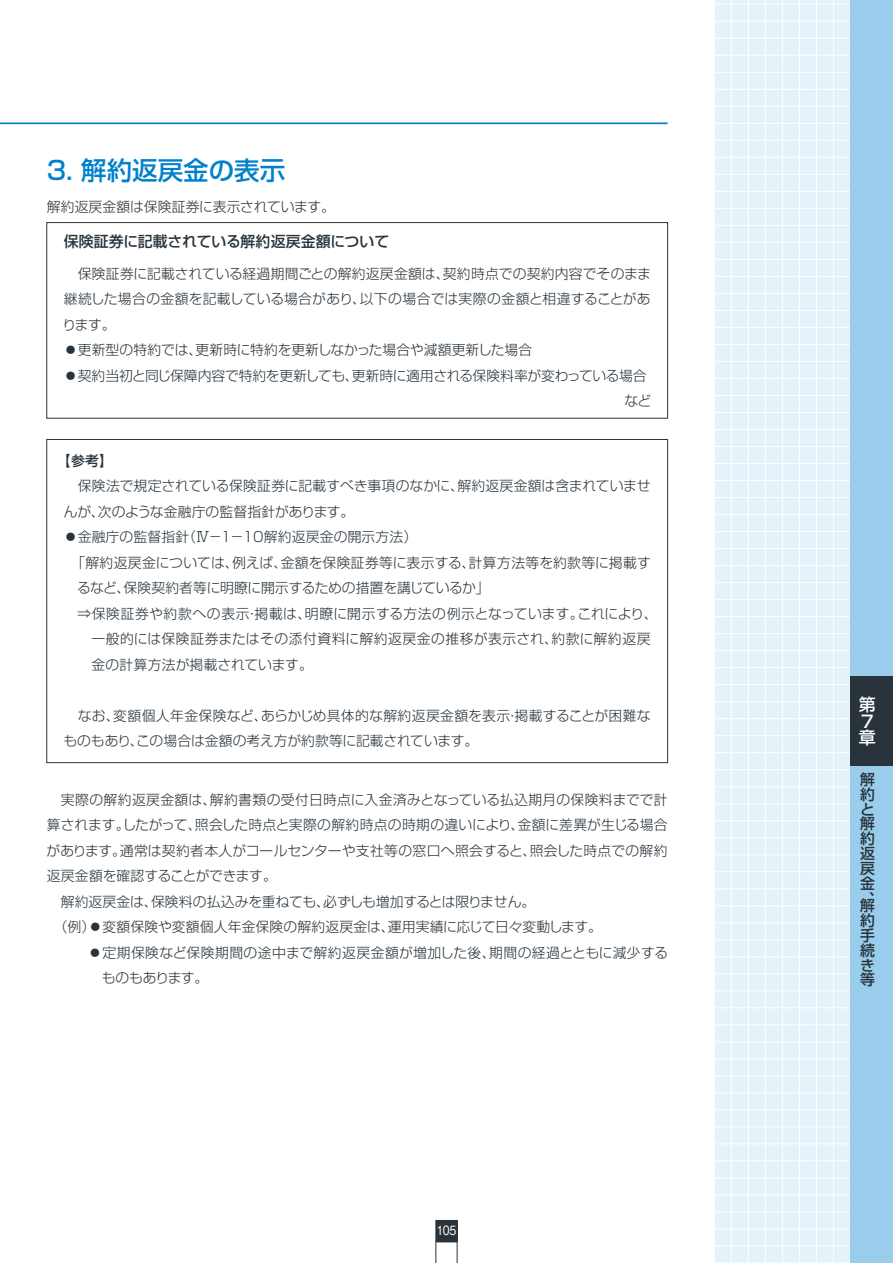
<style>
.page{position:relative;width:893px;height:1263px;background:#fff}
.page>*{position:absolute;margin:0;border:0;box-sizing:border-box;transform-origin:0 0}
.t1{font:500 25.5px "Shin Go Pro";color:#0081cc}
.t2{font:500 16.95px/16.4px "Shin Go Pro";color:#fff}
.t3{font:500 14.85px/14.9px "Shin Go Pro";color:#28333b;text-align:justify}
.t4{font:300 13.8px/25.5px "Shin Go Pro";letter-spacing:.01em;color:#28333b}
.t5{font:300 13.8px "Shin Go Pro";letter-spacing:-.01em;color:#28333b}
.t6{font:300 13.8px "Shin Go Pro";letter-spacing:.03em;color:#28333b}
.t7{font:300 13.8px/25.5px "Shin Go Pro";letter-spacing:-.02em;color:#28333b}
.t8{font:300 13.8px "Shin Go Pro";letter-spacing:.04em;color:#28333b}
.t9{font:300 13.8px "Shin Go Pro";letter-spacing:-.015em;color:#28333b}
.t10{font:500 13.8px "Shin Go Pro";color:#28333b}
.t11{font:500 12.75px "Gothic BBB Pro";color:#fff;scale:.85 1}
</style>
<div class="page">
<div style="left:715px;top:0;width:135px;height:1262px;background:#e6f2fa"></div>
<hr style="left:714px;top:4px;width:179px;height:1px;background:#fff">
<hr style="left:714px;top:21px;width:179px;height:1px;background:#fff">
<hr style="left:714px;top:38px;width:179px;height:1px;background:#fff">
<hr style="left:714px;top:55px;width:179px;height:1px;background:#fff">
<hr style="left:714px;top:72px;width:179px;height:1px;background:#fff">
<hr style="left:714px;top:89px;width:179px;height:1px;background:#fff">
<hr style="left:714px;top:106px;width:179px;height:1px;background:#fff">
<hr style="left:714px;top:123px;width:179px;height:1px;background:#fff">
<hr style="left:714px;top:140px;width:179px;height:1px;background:#fff">
<hr style="left:714px;top:157px;width:179px;height:1px;background:#fff">
<hr style="left:714px;top:174px;width:179px;height:1px;background:#fff">
<hr style="left:714px;top:191px;width:179px;height:1px;background:#fff">
<hr style="left:714px;top:208px;width:179px;height:1px;background:#fff">
<hr style="left:714px;top:225px;width:179px;height:1px;background:#fff">
<hr style="left:714px;top:242px;width:179px;height:1px;background:#fff">
<hr style="left:714px;top:259px;width:179px;height:1px;background:#fff">
<hr style="left:714px;top:276px;width:179px;height:1px;background:#fff">
<hr style="left:714px;top:293px;width:179px;height:1px;background:#fff">
<hr style="left:714px;top:310px;width:179px;height:1px;background:#fff">
<hr style="left:714px;top:327px;width:179px;height:1px;background:#fff">
<hr style="left:714px;top:344px;width:179px;height:1px;background:#fff">
<hr style="left:714px;top:361px;width:179px;height:1px;background:#fff">
<hr style="left:714px;top:378px;width:179px;height:1px;background:#fff">
<hr style="left:714px;top:395px;width:179px;height:1px;background:#fff">
<hr style="left:714px;top:412px;width:179px;height:1px;background:#fff">
<hr style="left:714px;top:429px;width:179px;height:1px;background:#fff">
<hr style="left:714px;top:446px;width:179px;height:1px;background:#fff">
<hr style="left:714px;top:463px;width:179px;height:1px;background:#fff">
<hr style="left:714px;top:480px;width:179px;height:1px;background:#fff">
<hr style="left:714px;top:497px;width:179px;height:1px;background:#fff">
<hr style="left:714px;top:514px;width:179px;height:1px;background:#fff">
<hr style="left:714px;top:531px;width:179px;height:1px;background:#fff">
<hr style="left:714px;top:548px;width:179px;height:1px;background:#fff">
<hr style="left:714px;top:565px;width:179px;height:1px;background:#fff">
<hr style="left:714px;top:582px;width:179px;height:1px;background:#fff">
<hr style="left:714px;top:599px;width:179px;height:1px;background:#fff">
<hr style="left:714px;top:616px;width:179px;height:1px;background:#fff">
<hr style="left:714px;top:633px;width:179px;height:1px;background:#fff">
<hr style="left:714px;top:650px;width:179px;height:1px;background:#fff">
<hr style="left:714px;top:667px;width:179px;height:1px;background:#fff">
<hr style="left:714px;top:684px;width:179px;height:1px;background:#fff">
<hr style="left:714px;top:701px;width:179px;height:1px;background:#fff">
<hr style="left:714px;top:718px;width:179px;height:1px;background:#fff">
<hr style="left:714px;top:735px;width:179px;height:1px;background:#fff">
<hr style="left:714px;top:752px;width:179px;height:1px;background:#fff">
<hr style="left:714px;top:769px;width:179px;height:1px;background:#fff">
<hr style="left:714px;top:786px;width:179px;height:1px;background:#fff">
<hr style="left:714px;top:803px;width:179px;height:1px;background:#fff">
<hr style="left:714px;top:820px;width:179px;height:1px;background:#fff">
<hr style="left:714px;top:837px;width:179px;height:1px;background:#fff">
<hr style="left:714px;top:854px;width:179px;height:1px;background:#fff">
<hr style="left:714px;top:871px;width:179px;height:1px;background:#fff">
<hr style="left:714px;top:888px;width:179px;height:1px;background:#fff">
<hr style="left:714px;top:905px;width:179px;height:1px;background:#fff">
<hr style="left:714px;top:922px;width:179px;height:1px;background:#fff">
<hr style="left:714px;top:939px;width:179px;height:1px;background:#fff">
<hr style="left:714px;top:956px;width:179px;height:1px;background:#fff">
<hr style="left:714px;top:973px;width:179px;height:1px;background:#fff">
<hr style="left:714px;top:990px;width:179px;height:1px;background:#fff">
<hr style="left:714px;top:1007px;width:179px;height:1px;background:#fff">
<hr style="left:714px;top:1024px;width:179px;height:1px;background:#fff">
<hr style="left:714px;top:1041px;width:179px;height:1px;background:#fff">
<hr style="left:714px;top:1058px;width:179px;height:1px;background:#fff">
<hr style="left:714px;top:1075px;width:179px;height:1px;background:#fff">
<hr style="left:714px;top:1093px;width:179px;height:1px;background:#fff">
<hr style="left:714px;top:1110px;width:179px;height:1px;background:#fff">
<hr style="left:714px;top:1127px;width:179px;height:1px;background:#fff">
<hr style="left:714px;top:1144px;width:179px;height:1px;background:#fff">
<hr style="left:714px;top:1161px;width:179px;height:1px;background:#fff">
<hr style="left:714px;top:1178px;width:179px;height:1px;background:#fff">
<hr style="left:714px;top:1195px;width:179px;height:1px;background:#fff">
<hr style="left:714px;top:1212px;width:179px;height:1px;background:#fff">
<hr style="left:714px;top:1229px;width:179px;height:1px;background:#fff">
<hr style="left:714px;top:1246px;width:179px;height:1px;background:#fff">
<hr style="left:731px;top:0;width:1px;height:1263px;background:#fff">
<hr style="left:748px;top:0;width:1px;height:1263px;background:#fff">
<hr style="left:765px;top:0;width:1px;height:1263px;background:#fff">
<hr style="left:782px;top:0;width:1px;height:1263px;background:#fff">
<hr style="left:799px;top:0;width:1px;height:1263px;background:#fff">
<hr style="left:816px;top:0;width:1px;height:1263px;background:#fff">
<hr style="left:833px;top:0;width:1px;height:1263px;background:#fff">
<div style="left:850px;top:0;width:43px;height:1263px;background:#99cdeb"></div>
<svg style="left:436px;top:1242px;width:21px;height:21px"></svg>
<div style="left:436px;top:1220px;width:21px;height:22px;background:#28333b"></div>
<hr style="left:0;top:122px;width:668px;height:2px;background:#0081cc">
<div style="left:47px;top:222px;width:621px;height:196px;border:1px solid #28333b"></div>
<div style="left:850px;top:676px;width:43px;height:89px;background:#28333b"></div>
<h1 class="t1" style="left:47px;top:149px;width:240px">3. 解約返戻金の表示</h1>
<p class="t5" style="left:47px;top:195px;width:290px">解約返戻金額は保険証券に表示されています。</p>
<p class="t3" style="left:64px;top:232px;width:327px">保険証券に記載されている解約返戻金額について</p>
<p class="t4" style="left:63px;top:259px;width:590px;text-align:justify">　保険証券に記載されている経過期間ごとの解約返戻金額は、契約時点での契約内容でそのまま継続した場合の金額を記載している場合があり、以下の場合では実際の金額と相違することがあります。</p>
<p class="t5" style="left:64px;top:338px;width:470px">●更新型の特約では、更新時に特約を更新しなかった場合や減額更新した場合</p>
<p class="t7" style="left:624px;top:361px;width:28px;text-indent:-561px">●契約当初と同じ保障内容で特約を更新しても、更新時に適用される保険料率が変わっている場合など</p>
<p class="t10" style="left:57px;top:449px;width:58px">【参考】</p>
<p class="t4" style="left:64px;top:471px;width:588px">　保険法で規定されている保険証券に記載すべき事項のなかに、解約返戻金額は含まれていませんが、次のような金融庁の監督指針があります。</p>
<p class="t4" style="left:64px;top:522px;width:355px">●金融庁の監督指針（Ⅳ－1－10解約返戻金の開示方法）</p>
<p class="t4" style="left:71px;top:548px;width:581px">「解約返戻金については、例えば、金額を保険証券等に表示する、計算方法等を約款等に掲載す</p>
<p class="t7" style="left:77px;top:573px;width:414px">るなど、保険契約者等に明瞭に開示するための措置を講じているか」</p>
<p class="t6" style="left:78px;top:602px;width:581px">⇒保険証券や約款への表示・掲載は、明瞭に開示する方法の例示となっています。これにより、</p>
<p class="t8" style="left:91px;top:627px;width:561px">一般的には保険証券またはその添付資料に解約返戻金の推移が表示され、約款に解約返戻</p>
<p class="t4" style="left:91px;top:650px;width:223px">金の計算方法が掲載されています。</p>
<p class="t4" style="left:64px;top:701px;width:589px">　なお、変額個人年金保険など、あらかじめ具体的な解約返戻金額を表示・掲載することが困難なものもあり、この場合は金額の考え方が約款等に記載されています。</p>
<p class="t6" style="left:47px;top:788px;width:622px">　実際の解約返戻金額は、解約書類の受付日時点に入金済みとなっている払込期月の保険料までで計</p>
<p class="t4" style="left:47px;top:810px;width:622px">算されます。したがって、照会した時点と実際の解約時点の時期の違いにより、金額に差異が生じる場合</p>
<p class="t4" style="left:47px;top:836px;width:622px">があります。通常は契約者本人がコールセンターや支社等の窓口へ照会すると、照会した時点での解約</p>
<p class="t9" style="left:47px;top:864px;width:232px">返戻金額を確認することができます。</p>
<p class="t5" style="left:47px;top:890px;width:490px">　解約返戻金は、保険料の払込みを重ねても、必ずしも増加するとは限りません。</p>
<p class="t4" style="left:54px;top:912px;width:550px">（例）●変額保険や変額個人年金保険の解約返戻金は、運用実績に応じて日々変動します。</p>
<p class="t4" style="left:102px;top:938px;width:568px;text-indent:-14px">●定期保険など保険期間の途中まで解約返戻金額が増加した後、期間の経過とともに減少するものもあります。</p>
<p class="t11" style="left:437px;top:1220px;width:24px">105</p>
<p class="t2" style="left:859px;top:694px;width:18px">第<br>７章</p>
<p class="t3" style="left:860px;top:770px;width:16px">解約と解約返戻金、</p>
<p class="t3" style="left:860px;top:897px;width:16px">解約手続き等</p>
</div>
